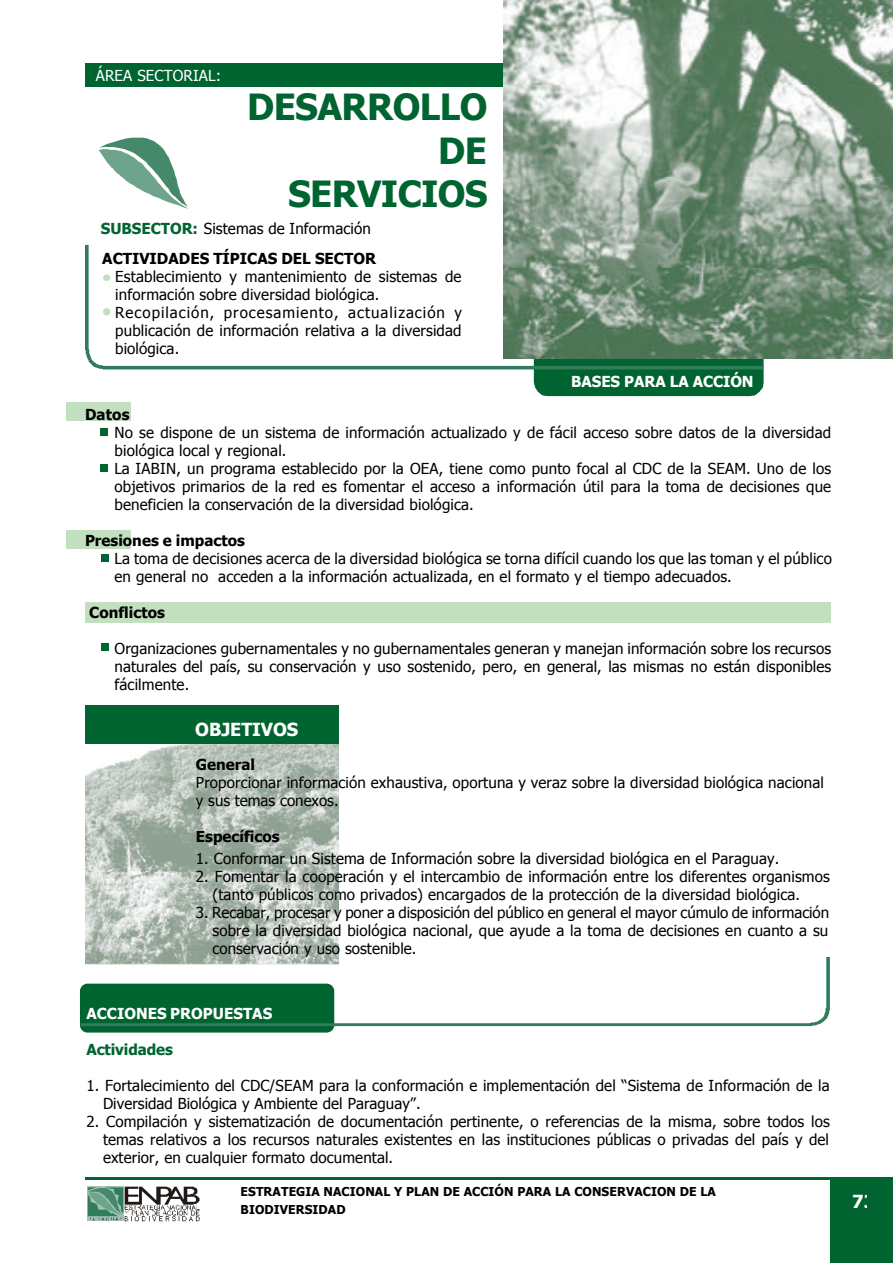
<style>
.page{position:relative;width:893px;height:1263px;background:#fff}
.page>*{position:absolute;margin:0;border:0;box-sizing:border-box;transform-origin:0 0}
.t1{font:700 36px/43.2px "Tahoma";letter-spacing:-.015em;color:#006431;text-align:right}
.t2{font:700 18px "Tahoma";letter-spacing:-.005em;color:#fff}
.t3{font:15.15px/18px "Tahoma";letter-spacing:.01em;color:#000}
.t4{font:700 15.15px "Tahoma";color:#000}
.t5{font:700 15.15px "Tahoma";color:#fff}
.t6{font:15.15px "Tahoma";letter-spacing:.01em;color:#fff}
.t7{font:700 15.15px "Tahoma";letter-spacing:-.005em;color:#006431}
.t8{font:700 12.3px/18px "Tahoma";letter-spacing:.005em;color:#000}
.s1{font-weight:700;color:#006431}
</style>
<div class="page">
<div style="left:829px;top:1177px;width:63px;height:86px;background:#006431"></div>
<svg style="left:87px;top:1187px;width:1px;height:34px"></svg>
<svg style="left:88px;top:1187px;width:111px;height:34px"></svg>
<hr style="left:85px;top:1177px;width:745px;height:3px;background:#006431">
<svg style="left:80px;top:987px;width:254px;height:46px"></svg>
<svg style="left:81px;top:958px;width:748px;height:68px"></svg>
<img style="left:85px;top:744px;width:253px;height:221px">
<div style="left:85px;top:602px;width:745px;height:20px;background:#c2dfbf"></div>
<div style="left:66px;top:530px;width:65px;height:19px;background:#c2dfbf"></div>
<div style="left:66px;top:403px;width:65px;height:18px;background:#c2dfbf"></div>
<div style="left:534px;top:369px;width:229px;height:27px;background:#006431"></div>
<div style="left:85px;top:63px;width:551px;height:24px;background:#006431"></div>
<svg style="left:99px;top:138px;width:90px;height:71px"></svg>
<img style="left:503px;top:0;width:389px;height:85px">
<img style="left:503px;top:85px;width:389px;height:92px">
<img style="left:503px;top:177px;width:389px;height:182px">
<div style="left:100px;top:429px;width:7px;height:7px;background:#006431"></div>
<div style="left:102px;top:555px;width:7px;height:7px;background:#006431"></div>
<div style="left:102px;top:644px;width:7px;height:7px;background:#006431"></div>
<div style="left:100px;top:465px;width:7px;height:7px;background:#006431"></div>
<div style="left:85px;top:705px;width:253px;height:39px;background:#006431"></div>
<svg style="left:85px;top:245px;width:678px;height:124px"></svg>
<div style="left:103px;top:308px;width:7px;height:7px;background:#c2dfbf;border-radius:50%"></div>
<p class="t6" style="left:96px;top:66px;width:127px">ÁREA SECTORIAL:</p>
<h1 class="t1" style="left:247px;top:84px;width:242px">DESARROLLO<br>DE<br>SERVICIOS</h1>
<p class="t3" style="left:101px;top:219px;width:271px"><span class="s1">SUBSECTOR:</span> Sistemas de Información</p>
<p class="t4" style="left:102px;top:249px;width:275px">ACTIVIDADES TÍPICAS DEL SECTOR</p>
<p class="t3" style="left:115px;top:267px;width:348px">Establecimiento y mantenimiento de sistemas de información sobre diversidad biológica.<br>Recopilación, procesamiento, actualización y publicación de información relativa a la diversidad biológica.</p>
<p class="t5" style="left:571px;top:372px;width:184px">BASES PARA LA ACCIÓN</p>
<p class="t4" style="left:85px;top:405px;width:46px">Datos</p>
<p class="t3" style="left:114px;top:423px;width:718px">No se dispone de un sistema de información actualizado y de fácil acceso sobre datos de la diversidad biológica local y regional.<br>La IABIN, un programa establecido por la OEA, tiene como punto focal al CDC de la SEAM. Uno de los objetivos primarios de la red es fomentar el acceso a información útil para la toma de decisiones que beneficien la conservación de la diversidad biológica.</p>
<p class="t4" style="left:85px;top:531px;width:161px">Presiones e impactos</p>
<p class="t3" style="left:114px;top:549px;width:719px">La toma de decisiones acerca de la diversidad biológica se torna difícil cuando los que las toman y el público en general no acceden a la información actualizada, en el formato y el tiempo adecuados.</p>
<p class="t4" style="left:89px;top:603px;width:77px">Conflictos</p>
<p class="t3" style="left:114px;top:639px;width:718px;text-align:justify">Organizaciones gubernamentales y no gubernamentales generan y manejan información sobre los recursos naturales del país, su conservación y uso sostenido, pero, en general, las mismas no están disponibles fácilmente.</p>
<p class="t2" style="left:195px;top:718px;width:105px">OBJETIVOS</p>
<p class="t4" style="left:196px;top:755px;width:61px">General</p>
<p class="t3" style="left:196px;top:773px;width:629px">Proporcionar información exhaustiva, oportuna y veraz sobre la diversidad biológica nacional y sus temas conexos.</p>
<p class="t4" style="left:196px;top:827px;width:85px">Específicos</p>
<p class="t3" style="left:196px;top:849px;width:585px">1. Conformar un Sistema de Información sobre la diversidad biológica en el Paraguay.</p>
<p class="t3" style="left:212px;top:867px;width:618px;text-indent:-17px">2. Fomentar la cooperación y el intercambio de información entre los diferentes organismos (tanto públicos como privados) encargados de la protección de la diversidad biológica.</p>
<p class="t3" style="left:212px;top:903px;width:618px;text-align:justify;text-indent:-17px">3. Recabar, procesar y poner a disposición del público en general el mayor cúmulo de información sobre la diversidad biológica nacional, que ayude a la toma de decisiones en cuanto a su conservación y uso sostenible.</p>
<p class="t5" style="left:86px;top:1004px;width:187px">ACCIONES PROPUESTAS</p>
<p class="t7" style="left:86px;top:1040px;width:88px">Actividades</p>
<p class="t3" style="left:103px;top:1076px;width:728px;text-indent:-17px">1. Fortalecimiento del CDC/SEAM para la conformación e implementación del “Sistema de Información de la<br>Diversidad Biológica y Ambiente del Paraguay”.</p>
<p class="t3" style="left:103px;top:1112px;width:728px;text-align:justify;text-indent:-17px">2. Compilación y sistematización de documentación pertinente, o referencias de la misma, sobre todos los temas relativos a los recursos naturales existentes en las instituciones públicas o privadas del país y del exterior, en cualquier formato documental.</p>
<p class="t8" style="left:240px;top:1182px;width:477px">ESTRATEGIA NACIONAL Y PLAN DE ACCIÓN PARA LA CONSERVACION DE LA<br>BIODIVERSIDAD</p>
<p class="t2" style="left:852px;top:1190px;width:24px">73</p>
</div>
